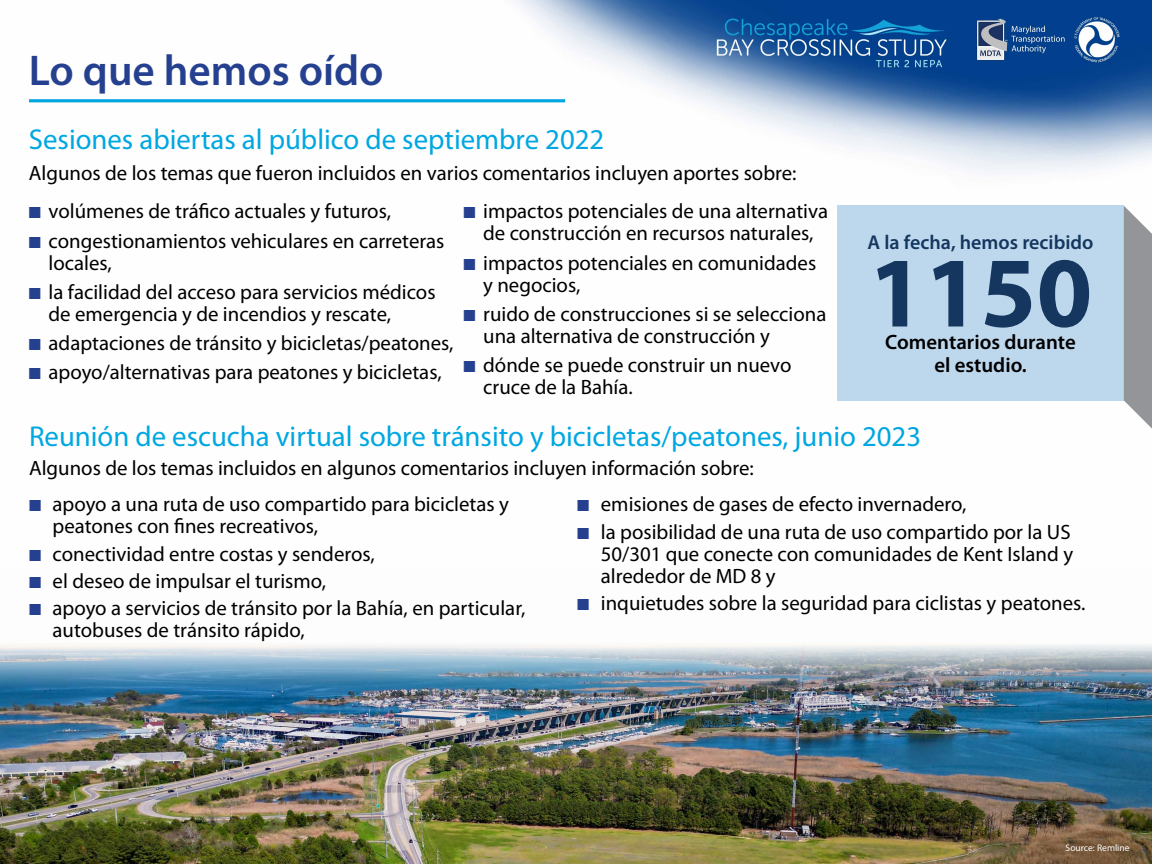
<style>
.page{position:relative;width:1152px;height:864px;background:#fff}
.page>*{position:absolute;margin:0;border:0;box-sizing:border-box;transform-origin:0 0}
.t1{font:700 100.8px "Myriad Pro";color:#15365e}
.t2{font:600 43.2px "Myriad Pro";color:#25408f}
.t3{font:28.8px "Myriad Pro";color:#00a7e1}
.t4{font:20.8px/22px "Myriad Pro";color:#000}
.t5{font:600 20.8px/22.8px "Myriad Pro";color:#000;text-align:center}
.t6{font:600 20px "Myriad Pro";color:#15365e}
.t7{font:9.6px "Myriad Pro";color:#fff}
.s1{color:#25408f}
</style>
<div class="page">
<img style="left:29px;top:0;width:1123px;height:173px">
<img style="left:0;top:644px;width:1152px;height:220px">
<hr style="left:29px;top:99px;width:536px;height:3px;background:#00a7e1">
<div style="left:837px;top:205px;width:287px;height:196px;background:#bdd7ed"></div>
<svg style="left:1124px;top:206px;width:28px;height:223px;background:#a0a2a4"></svg>
<h2 class="t2" style="left:29px;top:47px;width:356px">Lo que hemos oído</h2>
<h3 class="t3" style="left:29px;top:124px;width:577px">Sesiones abiertas al público de septiembre 2022</h3>
<p class="t4" style="left:29px;top:163px;width:769px">Algunos de los temas que fueron incluidos en varios comentarios incluyen aportes sobre:</p>
<p class="t4" style="left:29px;top:201px;width:364px"><span class="s1">■</span> volúmenes de tráfico actuales y futuros,</p>
<p class="t4" style="left:49px;top:230px;width:397px;text-indent:-20px"><span class="s1">■</span> congestionamientos vehiculares en carreteras locales,</p>
<p class="t4" style="left:49px;top:281px;width:388px;text-indent:-20px"><span class="s1">■</span> la facilidad del acceso para servicios médicos de emergencia y de incendios y rescate,</p>
<p class="t4" style="left:29px;top:333px;width:426px"><span class="s1">■</span> adaptaciones de tránsito y bicicletas/peatones,</p>
<p class="t4" style="left:29px;top:362px;width:414px"><span class="s1">■</span> apoyo/alternativas para peatones y bicicletas,</p>
<p class="t4" style="left:463px;top:201px;width:366px;text-align:center"><span class="s1">■</span> impactos potenciales de una alternativa de construcción en recursos naturales,</p>
<p class="t4" style="left:483px;top:252px;width:335px;text-indent:-20px"><span class="s1">■</span> impactos potenciales en comunidades y negocios,</p>
<p class="t4" style="left:483px;top:303px;width:345px;text-indent:-20px"><span class="s1">■</span> ruido de construcciones si se selecciona una alternativa de construcción y</p>
<p class="t4" style="left:483px;top:355px;width:310px;text-indent:-20px"><span class="s1">■</span> dónde se puede construir un nuevo cruce de la Bahía.</p>
<p class="t6" style="left:868px;top:232px;width:227px">A la fecha, hemos recibido</p>
<h1 class="t1" style="left:869px;top:236px;width:225px">1150</h1>
<p class="t5" style="left:885px;top:331px;width:192px">Comentarios durante el estudio.</p>
<h3 class="t3" style="left:29px;top:420px;width:894px">Reunión de escucha virtual sobre tránsito y bicicletas/peatones, junio 2023</h3>
<p class="t4" style="left:29px;top:457px;width:726px">Algunos de los temas incluidos en algunos comentarios incluyen información sobre:</p>
<p class="t4" style="left:53px;top:494px;width:458px;text-indent:-24px"><span class="s1">■</span> apoyo a una ruta de uso compartido para bicicletas y peatones con fines recreativos,</p>
<p class="t4" style="left:29px;top:543px;width:347px"><span class="s1">■</span> conectividad entre costas y senderos,</p>
<p class="t4" style="left:29px;top:570px;width:299px"><span class="s1">■</span> el deseo de impulsar el turismo,</p>
<p class="t4" style="left:53px;top:598px;width:474px;text-indent:-24px"><span class="s1">■</span> apoyo a servicios de tránsito por la Bahía, en particular, autobuses de tránsito rápido,</p>
<p class="t4" style="left:577px;top:494px;width:391px"><span class="s1">■</span> emisiones de gases de efecto invernadero,</p>
<p class="t4" style="left:601px;top:521px;width:474px;text-indent:-24px"><span class="s1">■</span> la posibilidad de una ruta de uso compartido por la US<br>50/301 que conecte con comunidades de Kent Island y alrededor de MD 8 y</p>
<p class="t4" style="left:577px;top:592px;width:510px"><span class="s1">■</span> inquietudes sobre la seguridad para ciclistas y peatones.</p>
<p class="t7" style="left:1066px;top:843px;width:66px">Source: Remline</p>
</div>
